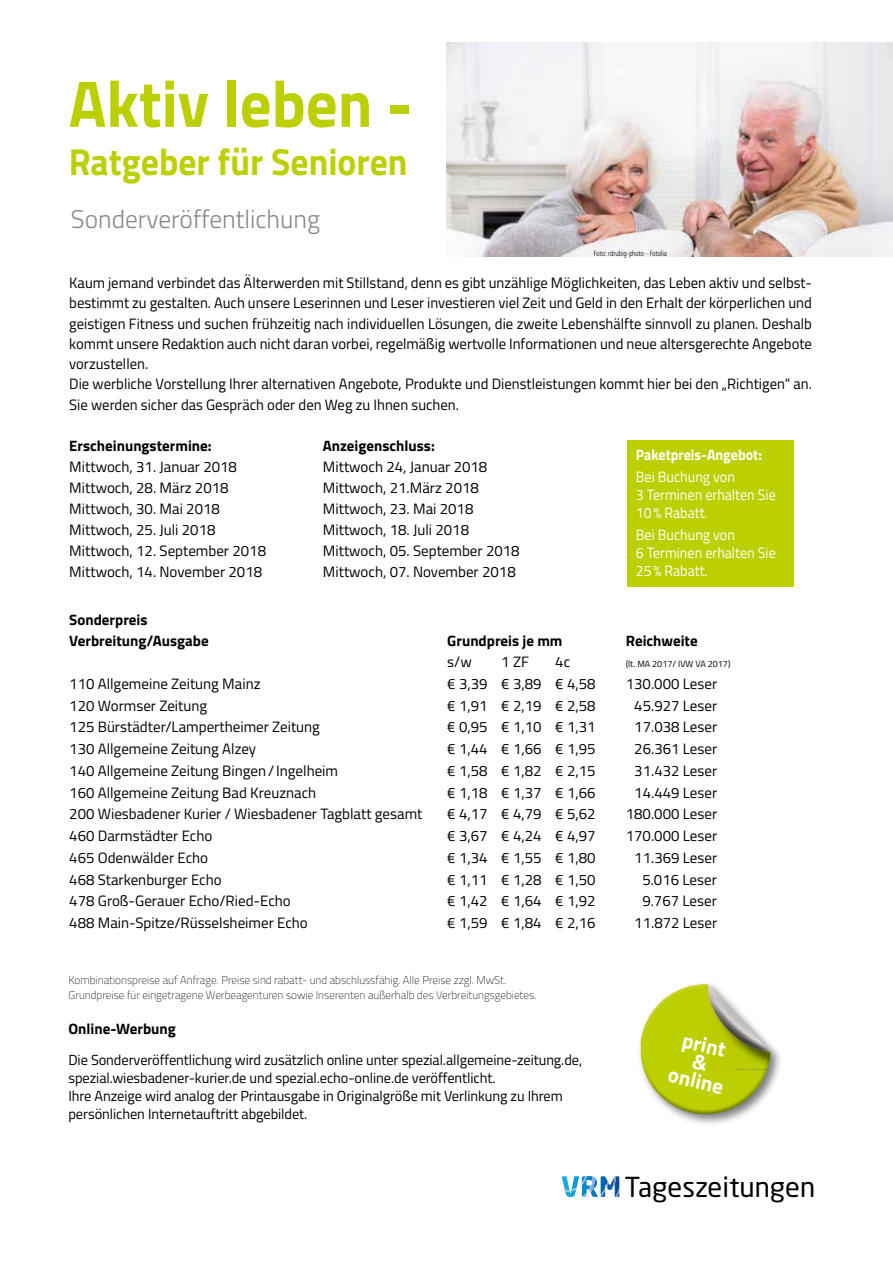
<style>
.page{position:relative;width:893px;height:1263px;background:#fff}
.page>*{position:absolute;margin:0;border:0;box-sizing:border-box;transform-origin:0 0}
.t1{font:700 66px "Titillium";color:#bccf00;scale:.95 1}
.t2{font:700 37.5px "Titillium";color:#bccf00;scale:.95 1}
.t3{font:27.3px "Neo Sans Std";color:#000}
.t4{font:300 25.5px "Titillium";color:#878787}
.t5{font:700 21px/18.3px "Titillium";color:#fff;text-align:center}
.t6{font:15px/21px "Titillium";color:#000}
.t7{font:700 15px/21px "Titillium";color:#000}
.t8{font:15px/18px "Titillium";color:#fff;scale:.94 1}
.t9{font:700 15px "Titillium";color:#fff;scale:.94 1}
.t10{font:14.55px/18px "Titillium";letter-spacing:-.005em;color:#000}
.t11{font:100 11.25px/14.2px "Titillium";color:#000}
.t12{font:9px "Titillium";color:#000}
.t13{font:300 condensed 7.5px "Frutiger LT Std";color:#000;scale:.95 1}
</style>
<div class="page">
<img style="left:446px;top:43px;width:447px;height:213px">
<svg style="left:639px;top:983px;width:141px;height:141px"></svg>
<svg style="left:562px;top:1176px;width:57px;height:21px"></svg>
<div style="left:627px;top:440px;width:167px;height:147px;background:#bccf00"></div>
<h1 class="t1" style="left:69px;top:53px;width:363px">Aktiv leben -</h1>
<h2 class="t2" style="left:69px;top:133px;width:358px">Ratgeber für Senioren</h2>
<h3 class="t4" style="left:71px;top:201px;width:251px">Sonderveröffentlichung</h3>
<p class="t13" style="left:594px;top:249px;width:78px">Foto: rdrubig-photo - Fotolia</p>
<p class="t6" style="left:69px;top:272px;width:744px;line-height:20.2px">Kaum jemand verbindet das Älterwerden mit Stillstand, denn es gibt unzählige Möglichkeiten, das Leben aktiv und selbst&shy;bestimmt zu gestalten. Auch unsere Leserinnen und Leser investieren viel Zeit und Geld in den Erhalt der körperlichen und geistigen Fitness und suchen frühzeitig nach individuellen Lösungen, die zweite Lebenshälfte sinnvoll zu planen. Deshalb kommt unsere Redaktion auch nicht daran vorbei, regelmäßig wertvolle Informationen und neue altersgerechte Angebote vorzustellen.<br>Die werbliche Vorstellung Ihrer alternativen Angebote, Produkte und Dienstleistungen kommt hier bei den „Richtigen“ an.<br>Sie werden sicher das Gespräch oder den Weg zu Ihnen suchen.</p>
<p class="t7" style="left:69px;top:435px;width:144px">Erscheinungstermine:</p>
<p class="t6" style="left:69px;top:456px;width:198px">Mittwoch, 31. Januar 2018<br>Mittwoch, 28. März 2018<br>Mittwoch, 30. Mai 2018<br>Mittwoch, 25. Juli 2018<br>Mittwoch, 12. September 2018<br>Mittwoch, 14. November 2018</p>
<p class="t7" style="left:323px;top:435px;width:114px">Anzeigenschluss:</p>
<p class="t6" style="left:323px;top:456px;width:198px">Mittwoch 24, Januar 2018<br>Mittwoch, 21.März 2018<br>Mittwoch, 23. Mai 2018<br>Mittwoch, 18. Juli 2018<br>Mittwoch, 05. September 2018<br>Mittwoch, 07. November 2018</p>
<p class="t9" style="left:636px;top:443px;width:136px">Paketpreis-Angebot:</p>
<p class="t8" style="left:636px;top:467px;width:150px">Bei Buchung von<br>3 Terminen erhalten Sie<br>10% Rabatt.</p>
<p class="t8" style="left:636px;top:525px;width:150px">Bei Buchung von<br>6 Terminen erhalten Sie<br>25% Rabatt.</p>
<p class="t7" style="left:69px;top:609px;width:141px">Sonderpreis<br>Verbreitung/Ausgabe</p>
<p class="t7" style="left:447px;top:630px;width:117px">Grundpreis je mm</p>
<p class="t7" style="left:626px;top:630px;width:73px">Reichweite</p>
<p class="t6" style="left:447px;top:651px;width:26px">s/w</p>
<p class="t6" style="left:501px;top:651px;width:29px">1 ZF</p>
<p class="t6" style="left:555px;top:651px;width:16px">4c</p>
<p class="t12" style="left:626px;top:657px;width:106px">(lt. MA 2017/ IVW VA 2017)</p>
<p class="t6" style="left:69px;top:672px;width:193px">110 Allgemeine Zeitung Mainz</p>
<p class="t6" style="left:447px;top:672px;width:150px">€ 3,39 € 3,89 € 4,58</p>
<p class="t6" style="left:626px;top:672px;width:93px">130.000 Leser</p>
<p class="t6" style="left:69px;top:694px;width:139px">120 Wormser Zeitung</p>
<p class="t6" style="left:447px;top:694px;width:150px">€ 1,91 € 2,19 € 2,58</p>
<p class="t6" style="left:634px;top:694px;width:84px">45.927 Leser</p>
<p class="t6" style="left:69px;top:716px;width:252px">125 Bürstädter/Lampertheimer Zeitung</p>
<p class="t6" style="left:447px;top:716px;width:150px">€ 0,95 € 1,10 € 1,31</p>
<p class="t6" style="left:634px;top:716px;width:84px">17.038 Leser</p>
<p class="t6" style="left:69px;top:738px;width:188px">130 Allgemeine Zeitung Alzey</p>
<p class="t6" style="left:447px;top:738px;width:150px">€ 1,44 € 1,66 € 1,95</p>
<p class="t6" style="left:634px;top:738px;width:84px">26.361 Leser</p>
<p class="t6" style="left:69px;top:759px;width:270px">140 Allgemeine Zeitung Bingen/ Ingelheim</p>
<p class="t6" style="left:447px;top:759px;width:150px">€ 1,58 € 1,82 € 2,15</p>
<p class="t6" style="left:634px;top:759px;width:84px">31.432 Leser</p>
<p class="t6" style="left:69px;top:781px;width:249px">160 Allgemeine Zeitung Bad Kreuznach</p>
<p class="t6" style="left:447px;top:781px;width:150px">€ 1,18 € 1,37 € 1,66</p>
<p class="t6" style="left:634px;top:781px;width:84px">14.449 Leser</p>
<p class="t6" style="left:69px;top:803px;width:355px">200 Wiesbadener Kurier / Wiesbadener Tagblatt gesamt</p>
<p class="t6" style="left:447px;top:803px;width:150px">€ 4,17 € 4,79 € 5,62</p>
<p class="t6" style="left:626px;top:803px;width:93px">180.000 Leser</p>
<p class="t6" style="left:69px;top:825px;width:145px">460 Darmstädter Echo</p>
<p class="t6" style="left:447px;top:825px;width:150px">€ 3,67 € 4,24 € 4,97</p>
<p class="t6" style="left:626px;top:825px;width:93px">170.000 Leser</p>
<p class="t6" style="left:69px;top:846px;width:140px">465 Odenwälder Echo</p>
<p class="t6" style="left:447px;top:846px;width:150px">€ 1,34 € 1,55 € 1,80</p>
<p class="t6" style="left:634px;top:846px;width:84px">11.369 Leser</p>
<p class="t6" style="left:69px;top:868px;width:154px">468 Starkenburger Echo</p>
<p class="t6" style="left:447px;top:868px;width:150px">€ 1,11 € 1,28 € 1,50</p>
<p class="t6" style="left:642px;top:868px;width:76px">5.016 Leser</p>
<p class="t6" style="left:69px;top:890px;width:223px">478 Groß-Gerauer Echo/Ried-Echo</p>
<p class="t6" style="left:447px;top:890px;width:150px">€ 1,42 € 1,64 € 1,92</p>
<p class="t6" style="left:642px;top:890px;width:76px">9.767 Leser</p>
<p class="t6" style="left:69px;top:912px;width:240px">488 Main-Spitze/Rüsselsheimer Echo</p>
<p class="t6" style="left:447px;top:912px;width:150px">€ 1,59 € 1,84 € 2,16</p>
<p class="t6" style="left:634px;top:912px;width:84px">11.872 Leser</p>
<p class="t11" style="left:68px;top:973px;width:470px">Kombinationspreise auf Anfrage. Preise sind rabatt- und abschlussfähig. Alle Preise zzgl. MwSt.<br>Grundpreise für eingetragene Werbeagenturen sowie Inserenten außerhalb des Verbreitungsgebietes.</p>
<p class="t7" style="left:68px;top:1017px;width:109px">Online-Werbung</p>
<p class="t10" style="left:68px;top:1050px;width:515px">Die Sonderveröffentlichung wird zusätzlich online unter spezial.allgemeine-zeitung.de, spezial.wiesbadener-kurier.de und spezial.echo-online.de veröffentlicht.<br>Ihre Anzeige wird analog der Printausgabe in Originalgröße mit Verlinkung zu Ihrem persönlichen Internetauftritt abgebildet.</p>
<h3 class="t5" style="left:679px;top:1028px;width:58px;rotate:13deg">print &amp; online</h3>
<h3 class="t3" style="left:624px;top:1170px;width:192px">Tageszeitungen</h3>
</div>
